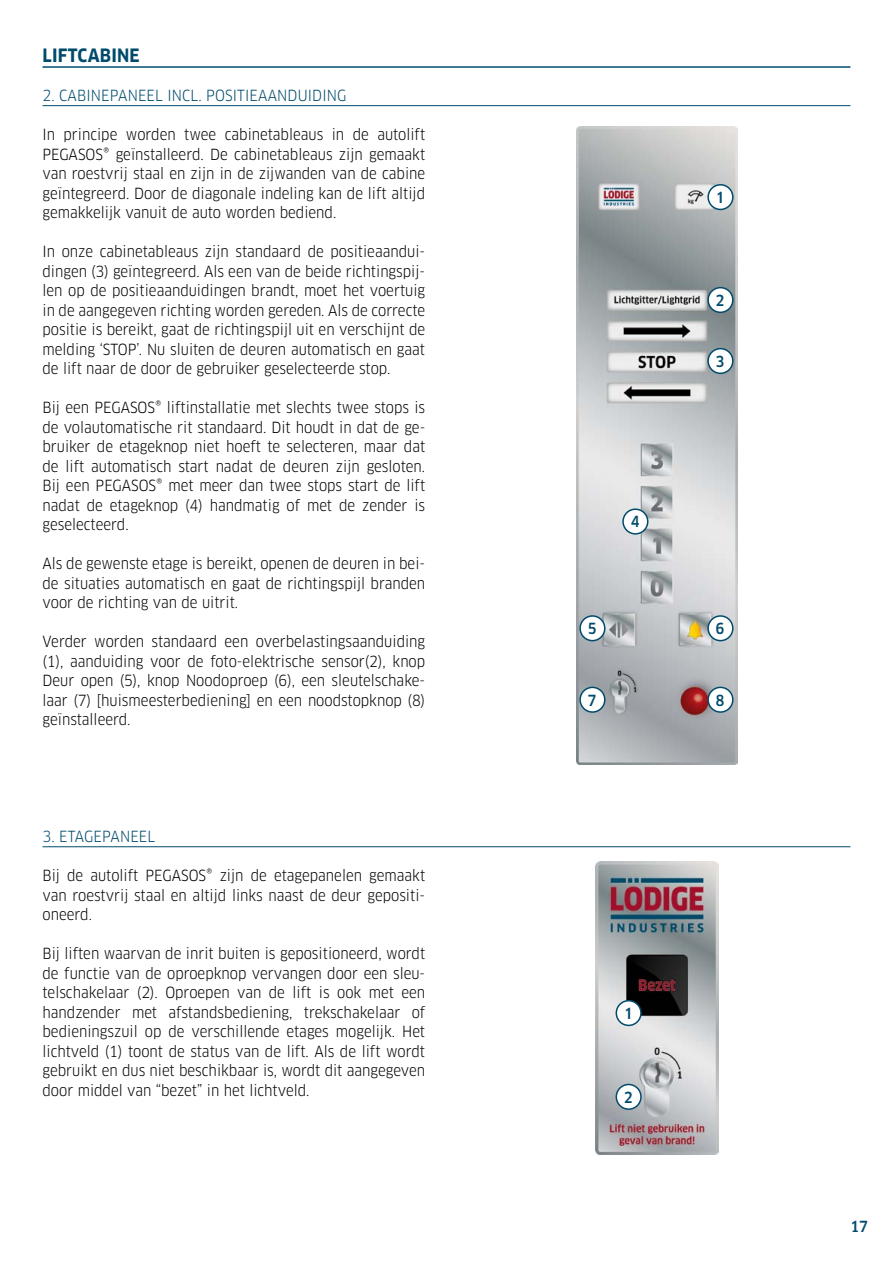
<style>
.page{position:relative;width:893px;height:1263px;background:#fff}
.page>*{position:absolute;margin:0;border:0;box-sizing:border-box;transform-origin:0 0}
.t1{font:700 18px "Clan Pro Narr";letter-spacing:.01em;color:#004b6c}
.t2{font:15px/19.5px "Clan Pro Narr";color:#000;text-align:justify}
.t3{font:15px "Clan Pro Narr";letter-spacing:.01em;color:#004b6c}
.t4{font:500 15px "Clan Pro Narr";color:#004b6c}
</style>
<div class="page">
<img style="left:576px;top:127px;width:162px;height:637px">
<hr style="left:43px;top:66px;width:807px;height:2px;background:#004b6c">
<hr style="left:43px;top:105px;width:807px;height:1px;background:#004b6c">
<img style="left:595px;top:862px;width:123px;height:292px">
<hr style="left:43px;top:846px;width:807px;height:1px;background:#004b6c">
<div style="left:616px;top:1084px;width:25px;height:25px;background:#fff;border-radius:50%"></div>
<div style="left:616px;top:1084px;width:26px;height:26px;border:2px solid #004b6c;border-radius:50%"></div>
<div style="left:616px;top:1001px;width:25px;height:24px;background:#fff;border-radius:50%"></div>
<div style="left:616px;top:1000px;width:26px;height:26px;border:2px solid #004b6c;border-radius:50%"></div>
<div style="left:708px;top:185px;width:25px;height:24px;background:#fff;border-radius:50%"></div>
<div style="left:707px;top:184px;width:26px;height:26px;border:2px solid #004b6c;border-radius:50%"></div>
<div style="left:708px;top:288px;width:25px;height:24px;background:#fff;border-radius:50%"></div>
<div style="left:707px;top:287px;width:26px;height:26px;border:2px solid #004b6c;border-radius:50%"></div>
<div style="left:708px;top:349px;width:25px;height:24px;background:#fff;border-radius:50%"></div>
<div style="left:707px;top:348px;width:26px;height:26px;border:2px solid #004b6c;border-radius:50%"></div>
<div style="left:623px;top:509px;width:25px;height:25px;background:#fff;border-radius:50%"></div>
<div style="left:622px;top:508px;width:26px;height:27px;border:2px solid #004b6c;border-radius:50%"></div>
<div style="left:708px;top:616px;width:25px;height:25px;background:#fff;border-radius:50%"></div>
<div style="left:707px;top:615px;width:26px;height:26px;border:2px solid #004b6c;border-radius:50%"></div>
<div style="left:708px;top:687px;width:25px;height:25px;background:#fff;border-radius:50%"></div>
<div style="left:707px;top:687px;width:26px;height:26px;border:2px solid #004b6c;border-radius:50%"></div>
<div style="left:580px;top:616px;width:25px;height:25px;background:#fff;border-radius:50%"></div>
<div style="left:579px;top:615px;width:26px;height:26px;border:2px solid #004b6c;border-radius:50%"></div>
<div style="left:580px;top:687px;width:25px;height:25px;background:#fff;border-radius:50%"></div>
<div style="left:579px;top:687px;width:26px;height:26px;border:2px solid #004b6c;border-radius:50%"></div>
<p class="t1" style="left:43px;top:45px;width:99px">LIFTCABINE</p>
<p class="t3" style="left:43px;top:87px;width:305px">2. CABINEPANEEL INCL. POSITIEAANDUIDING</p>
<p class="t2" style="left:43px;top:125px;width:384px">In principe worden twee cabinetableaus in de autolift PEGASOS® geïnstalleerd. De cabinetableaus zijn gemaakt van roestvrij staal en zijn in de zijwanden van de cabine geïntegreerd. Door de diagonale indeling kan de lift altijd gemakkelijk vanuit de auto worden bediend.</p>
<p class="t2" style="left:43px;top:242px;width:384px">In onze cabinetableaus zijn standaard de positieaandui&shy;dingen (3) geïntegreerd. Als een van de beide richtingspij&shy;len op de positieaanduidingen brandt, moet het voertuig in de aangegeven richting worden gereden. Als de correcte positie is bereikt, gaat de richtingspijl uit en verschijnt de melding ‘STOP’. Nu sluiten de deuren automatisch en gaat de lift naar de door de gebruiker geselecteerde stop.</p>
<p class="t2" style="left:43px;top:398px;width:384px">Bij een PEGASOS® liftinstallatie met slechts twee stops is de volautomatische rit standaard. Dit houdt in dat de ge&shy;bruiker de etageknop niet hoeft te selecteren, maar dat de lift automatisch start nadat de deuren zijn gesloten.<br>Bij een PEGASOS® met meer dan twee stops start de lift nadat de etageknop (4) handmatig of met de zender is geselecteerd.</p>
<p class="t2" style="left:43px;top:554px;width:384px">Als de gewenste etage is bereikt, openen de deuren in bei&shy;de situaties automatisch en gaat de richtingspijl branden voor de richting van de uitrit.</p>
<p class="t2" style="left:43px;top:632px;width:384px">Verder worden standaard een overbelastingsaanduiding (1), aanduiding voor de foto-elektrische sensor(2), knop Deur open (5), knop Noodoproep (6), een sleutelschake&shy;laar (7) [huismeesterbediening] en een noodstopknop (8) geïnstalleerd.</p>
<p class="t3" style="left:43px;top:828px;width:114px">3. ETAGEPANEEL</p>
<p class="t2" style="left:43px;top:866px;width:384px">Bij de autolift PEGASOS® zijn de etagepanelen gemaakt van roestvrij staal en altijd links naast de deur gepositi&shy;oneerd.</p>
<p class="t2" style="left:43px;top:944px;width:384px">Bij liften waarvan de inrit buiten is gepositioneerd, wordt de functie van de oproepknop vervangen door een sleu&shy;telschakelaar (2). Oproepen van de lift is ook met een handzender met afstandsbediening, trekschakelaar of bedieningszuil op de verschillende etages mogelijk. Het lichtveld (1) toont de status van de lift. Als de lift wordt gebruikt en dus niet beschikbaar is, wordt dit aangegeven door middel van “bezet” in het lichtveld.</p>
<p class="t4" style="left:631px;top:513px;width:10px">4</p>
<p class="t4" style="left:588px;top:620px;width:10px">5</p>
<p class="t4" style="left:588px;top:691px;width:10px">7</p>
<p class="t4" style="left:717px;top:189px;width:8px">1</p>
<p class="t4" style="left:716px;top:292px;width:10px">2</p>
<p class="t4" style="left:716px;top:353px;width:10px">3</p>
<p class="t4" style="left:716px;top:620px;width:10px">6</p>
<p class="t4" style="left:716px;top:691px;width:10px">8</p>
<p class="t4" style="left:625px;top:1005px;width:8px">1</p>
<p class="t4" style="left:624px;top:1088px;width:10px">2</p>
<p class="t4" style="left:850px;top:1218px;width:19px">17</p>
</div>
